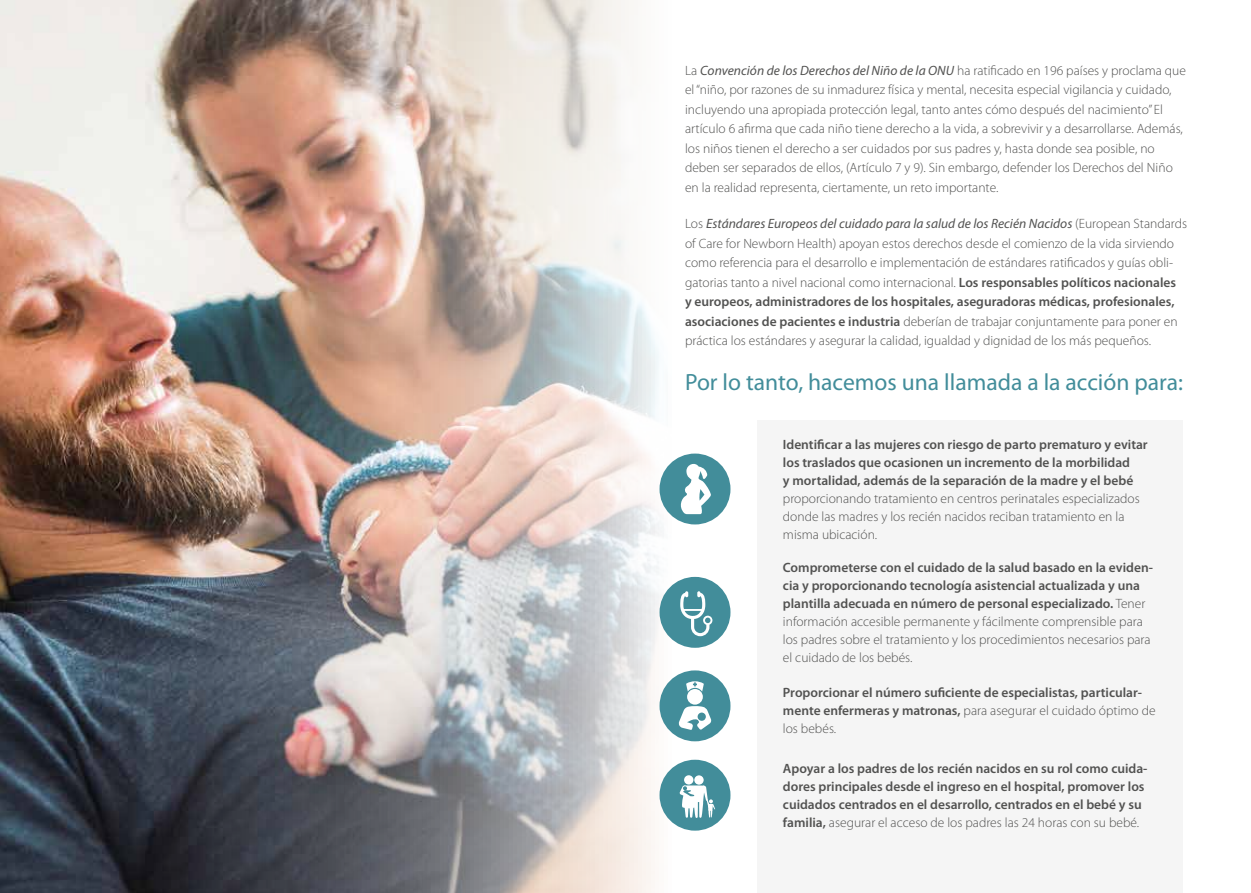
<style>
.page{position:relative;width:1251px;height:893px;background:#fff}
.page>*{position:absolute;margin:0;border:0;box-sizing:border-box;transform-origin:0 0}
.t1{font:23.55px "Myriad Pro";color:#428d9a}
.t2{font:300 13.5px/19.5px "Myriad Pro";color:#525251}
.t3{font:600 13.5px/18px "Myriad Pro";color:#525251}
.s1{font-weight:400;font-style:italic}
.s2{font-weight:600}
.s3{font-weight:300}
</style>
<div class="page">
<img style="left:0;top:0;width:731px;height:893px">
<div style="left:757px;top:421px;width:425px;height:472px;background:#f5f5f5"></div>
<div style="left:659px;top:454px;width:71px;height:70px;background:#428d9a;border-radius:50%"></div>
<svg style="left:680px;top:464px;width:31px;height:50px"></svg>
<div style="left:659px;top:670px;width:71px;height:71px;background:#428d9a;border-radius:50%"></div>
<svg style="left:678px;top:706px;width:33px;height:24px"></svg>
<div style="left:687px;top:689px;width:15px;height:16px;background:#fff;border-radius:50%"></div>
<svg style="left:686px;top:681px;width:17px;height:11px"></svg>
<div style="left:659px;top:577px;width:71px;height:71px;background:#428d9a;border-radius:50%"></div>
<svg style="left:680px;top:591px;width:32px;height:45px"></svg>
<div style="left:659px;top:760px;width:71px;height:71px;background:#428d9a;border-radius:50%"></div>
<div style="left:694px;top:775px;width:9px;height:10px;background:#fff;border-radius:50%"></div>
<div style="left:684px;top:775px;width:9px;height:9px;background:#fff;border-radius:50%"></div>
<svg style="left:679px;top:785px;width:36px;height:33px"></svg>
<p class="t2" style="left:685px;top:61px;width:502px">La <span class="s1">Convención de los Derechos del Niño de la ONU</span> ha ratificado en 196 países y proclama que el “niño, por razones de su inmadurez física y mental, necesita especial vigilancia y cuidado, incluyendo una apropiada protección legal, tanto antes cómo después del nacimiento” El artículo 6 afirma que cada niño tiene derecho a la vida, a sobrevivir y a desarrollarse. Además, los niños tienen el derecho a ser cuidados por sus padres y, hasta donde sea posible, no deben ser separados de ellos, (Artículo 7 y 9). Sin embargo, defender los Derechos del Niño en la realidad representa, ciertamente, un reto importante.</p>
<p class="t2" style="left:685px;top:214px;width:503px">Los <span class="s1">Estándares Europeos del cuidado para la salud de los Recién Nacidos</span> (European Standards of Care for Newborn Health) apoyan estos derechos desde el comienzo de la vida sirviendo como referencia para el desarrollo e implementación de estándares ratificados y guías obli&shy;gatorias tanto a nivel nacional como internacional. <span class="s2">Los responsables políticos nacionales<br>y europeos, administradores de los hospitales, aseguradoras médicas, profesionales, asociaciones de pacientes e industria</span> deberían de trabajar conjuntamente para poner en práctica los estándares y asegurar la calidad, igualdad y dignidad de los más pequeños.</p>
<h1 class="t1" style="left:685px;top:368px;width:499px">Por lo tanto, hacemos una llamada a la acción para:</h1>
<p class="t3" style="left:782px;top:435px;width:366px">Identificar a las mujeres con riesgo de parto prematuro y evitar los traslados que ocasionen un incremento de la morbilidad<br>y mortalidad, además de la separación de la madre y el bebé</p>
<p class="t2" style="left:782px;top:490px;width:358px;line-height:18px">proporcionando tratamiento en centros perinatales especializados donde las madres y los recién nacidos reciban tratamiento en la misma ubicación.</p>
<p class="t3" style="left:782px;top:558px;width:371px">Comprometerse con el cuidado de la salud basado en la eviden&shy;cia y proporcionando tecnología asistencial actualizada y una plantilla adecuada en número de personal especializado. <span class="s3">Tener información accesible permanente y fácilmente comprensible para los padres sobre el tratamiento y los procedimientos necesarios para el cuidado de los bebés.</span></p>
<p class="t3" style="left:782px;top:683px;width:374px">Proporcionar el número suficiente de especialistas, particular&shy;mente enfermeras y matronas, <span class="s3">para asegurar el cuidado óptimo de los bebés.</span></p>
<p class="t3" style="left:782px;top:759px;width:366px">Apoyar a los padres de los recién nacidos en su rol como cuida&shy;dores principales desde el ingreso en el hospital, promover los cuidados centrados en el desarrollo, centrados en el bebé y su familia, <span class="s3">asegurar el acceso de los padres las 24 horas con su bebé.</span></p>
</div>
